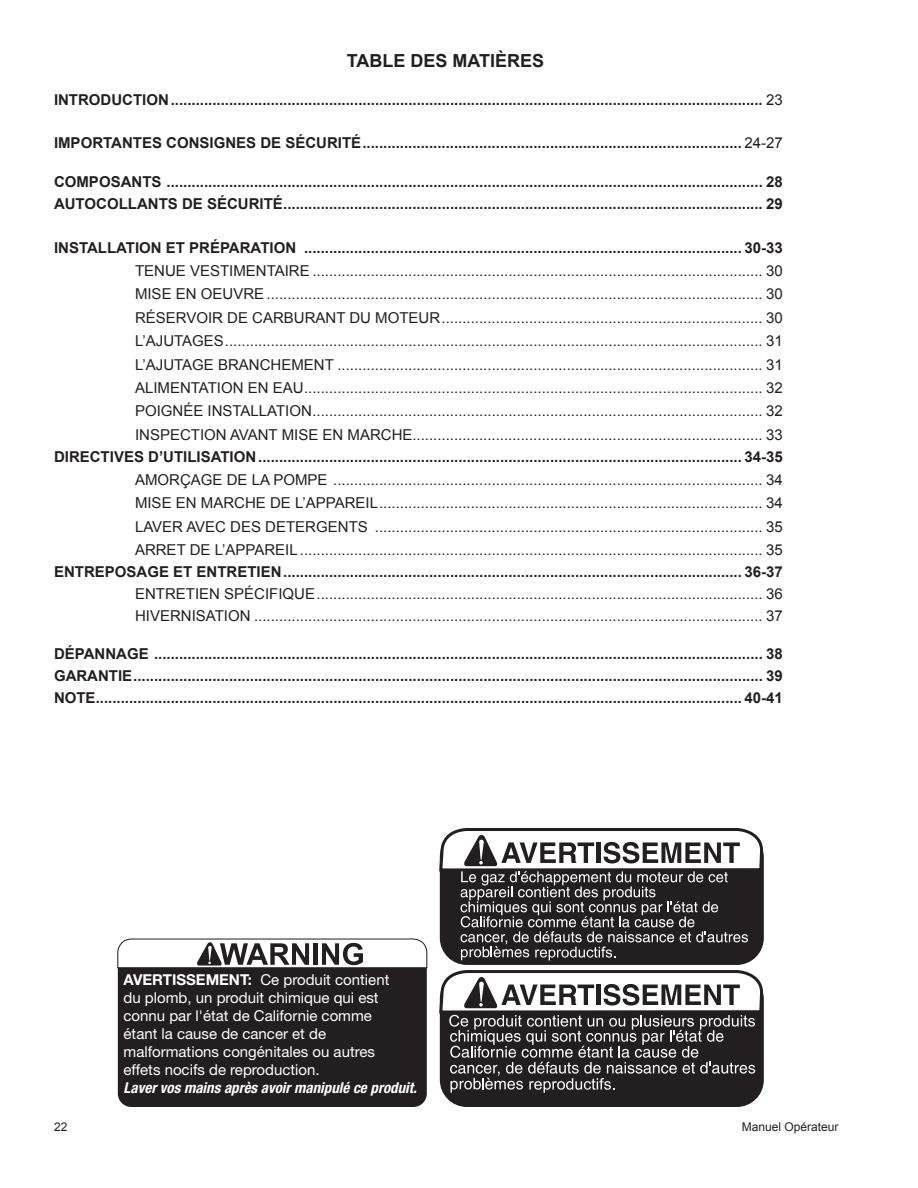
<style>
.page{position:relative;width:918px;height:1188px;background:#fff}
.page>*{position:absolute;margin:0;border:0;box-sizing:border-box;transform-origin:0 0}
.Hdr_Pg{font:700 18px "Arial";color:#231f20}
.TOC_Ind{font:15px "Arial";color:#231f20}
.TOC_Bd{font:700 15px "Arial";color:#231f20}
.t1{font:15px/18px "Helvetica Neue LT";color:#fff}
.t2{font:12px "Arial";color:#231f20}
.s1{font-weight:400}
.s2{font-weight:700}
.s3{font-weight:700;font-style:italic;font-stretch:condensed}
</style>
<div class="page">
<div style="left:440px;top:830px;width:324px;height:135px;background:#231f20;border-radius:27px"></div>
<svg style="left:439px;top:828px;width:325px;height:132px"></svg>
<div style="left:440px;top:972px;width:324px;height:135px;background:#231f20;border-radius:27px"></div>
<svg style="left:439px;top:970px;width:325px;height:123px"></svg>
<div style="left:118px;top:939px;width:309px;height:168px;background:#231f20;border-radius:14px"></div>
<svg style="left:118px;top:939px;width:309px;height:29px"></svg>
<p class="Hdr_Pg" style="left:347px;top:49px;width:199px">TABLE DES MATIÈRES</p>
<p class="TOC_Bd" style="left:54px;top:89px;width:730px">INTRODUCTION.............................................................................................................................................. <span class="s1">23</span></p>
<p class="TOC_Bd" style="left:54px;top:133px;width:730px">IMPORTANTES CONSIGNES DE SÉCURITÉ........................................................................................... <span class="s1">24-27</span></p>
<p class="TOC_Bd" style="left:54px;top:172px;width:730px">COMPOSANTS ............................................................................................................................................... 28</p>
<p class="TOC_Bd" style="left:54px;top:194px;width:730px">AUTOCOLLANTS DE SÉCURITÉ................................................................................................................... 29</p>
<p class="TOC_Bd" style="left:54px;top:237px;width:730px">INSTALLATION ET PRÉPARATION ......................................................................................................... 30-33</p>
<p class="TOC_Ind" style="left:135px;top:261px;width:649px">TENUE VESTIMENTAIRE ............................................................................................................ 30</p>
<p class="TOC_Ind" style="left:135px;top:284px;width:649px">MISE EN OEUVRE ....................................................................................................................... 30</p>
<p class="TOC_Ind" style="left:135px;top:308px;width:649px">RÉSERVOIR DE CARBURANT DU MOTEUR............................................................................. 30</p>
<p class="TOC_Ind" style="left:135px;top:331px;width:649px">L’AJUTAGES................................................................................................................................. 31</p>
<p class="TOC_Ind" style="left:135px;top:354px;width:649px">L’AJUTAGE BRANCHEMENT ...................................................................................................... 31</p>
<p class="TOC_Ind" style="left:135px;top:378px;width:649px">ALIMENTATION EN EAU.............................................................................................................. 32</p>
<p class="TOC_Ind" style="left:135px;top:401px;width:649px">POIGNÉE INSTALLATION............................................................................................................ 32</p>
<p class="TOC_Ind" style="left:135px;top:425px;width:649px">INSPECTION AVANT MISE EN MARCHE.................................................................................... 33</p>
<p class="TOC_Bd" style="left:54px;top:446px;width:730px">DIRECTIVES D’UTILISATION.................................................................................................................... 34-35</p>
<p class="TOC_Ind" style="left:135px;top:470px;width:649px">AMORÇAGE DE LA POMPE ....................................................................................................... 34</p>
<p class="TOC_Ind" style="left:135px;top:493px;width:649px">MISE EN MARCHE DE L’APPAREIL............................................................................................ 34</p>
<p class="TOC_Ind" style="left:135px;top:517px;width:649px">LAVER AVEC DES DETERGENTS ............................................................................................. 35</p>
<p class="TOC_Ind" style="left:135px;top:540px;width:649px">ARRET DE L’APPAREIL............................................................................................................... 35</p>
<p class="TOC_Bd" style="left:54px;top:562px;width:730px">ENTREPOSAGE ET ENTRETIEN.............................................................................................................. 36-37</p>
<p class="TOC_Ind" style="left:135px;top:584px;width:649px">ENTRETIEN SPÉCIFIQUE........................................................................................................... 36</p>
<p class="TOC_Ind" style="left:135px;top:606px;width:649px">HIVERNISATION .......................................................................................................................... 37</p>
<p class="TOC_Bd" style="left:54px;top:644px;width:730px">DÉPANNAGE .................................................................................................................................................. 38</p>
<p class="TOC_Bd" style="left:54px;top:666px;width:730px">GARANTIE....................................................................................................................................................... 39</p>
<p class="TOC_Bd" style="left:54px;top:688px;width:730px">NOTE........................................................................................................................................................... 40-41</p>
<p class="t1" style="left:124px;top:971px;width:295px"><span class="s2">AVERTISSEMENT:</span> Ce produit contient<br>du plomb, un produit chimique qui est connu par l'état de Californie comme<br>étant la cause de cancer et de malformations congénitales ou autres<br>effets nocifs de reproduction.<br><span class="s3">Laver vos mains après avoir manipulé ce produit.</span></p>
<p class="t2" style="left:54px;top:1119px;width:15px">22</p>
<p class="t2" style="left:742px;top:1119px;width:98px">Manuel Opérateur</p>
</div>
